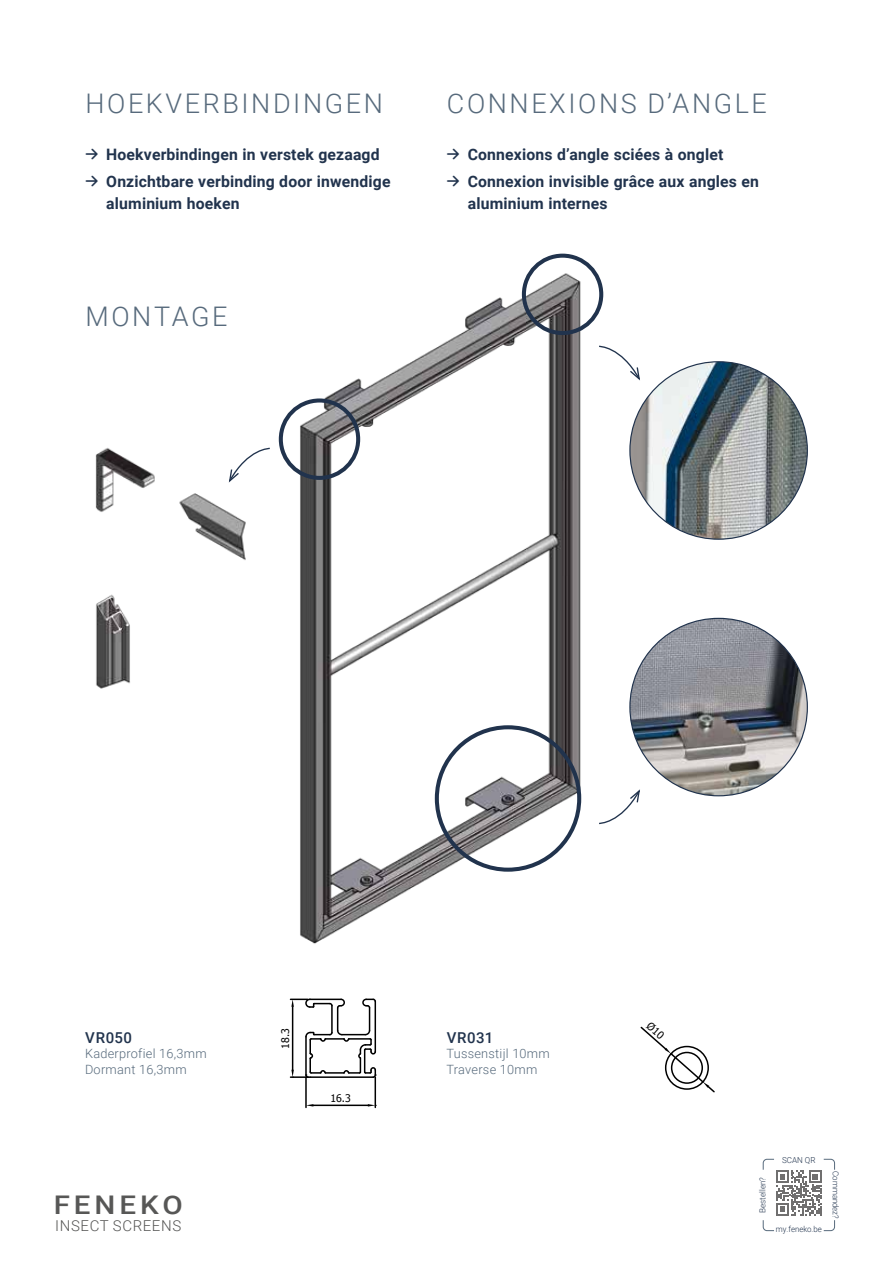
<style>
.page{position:relative;width:893px;height:1263px;background:#fff}
.page>*{position:absolute;margin:0;border:0;box-sizing:border-box;transform-origin:0 0}
.t1{font:300 27px "Roboto";letter-spacing:.095em;color:#576a7c}
.t2{font:500 25.65px "Roboto";letter-spacing:.135em;color:#575756;scale:1.15 1}
.t3{font:700 15.75px/22.5px "Roboto";letter-spacing:.01em;color:#21334d}
.t4{font:300 15px "Roboto";letter-spacing:.04em;color:#575756}
.t5{font:500 15px "Roboto";letter-spacing:.03em;color:#21334d}
.t6{font:300 12.75px/15.3px "Roboto";letter-spacing:.02em;color:#576a7c}
.t7{font:10.5px "Tahoma";color:#000}
.t8{font:300 8.25px "Roboto";color:#21334d;scale:.95 1}
.t9{font:300 8.25px "Roboto";color:#21334d}
.s1{font-family:"Belfius Alternative";font-weight:900}
</style>
<div class="page">
<img style="left:285px;top:267px;width:302px;height:677px">
<div style="left:435px;top:725px;width:146px;height:147px;border:4px solid #21334d;border-radius:50%"></div>
<div style="left:522px;top:254px;width:81px;height:81px;border:4px solid #21334d;border-radius:50%"></div>
<div style="left:279px;top:398px;width:81px;height:82px;border:4px solid #21334d;border-radius:50%"></div>
<img style="left:630px;top:362px;width:177px;height:177px;border-radius:89px">
<img style="left:630px;top:618px;width:177px;height:178px;border-radius:89px">
<svg style="left:599px;top:789px;width:41px;height:36px"></svg>
<img style="left:95px;top:447px;width:151px;height:242px">
<hr style="left:305px;top:1077px;width:2px;height:30px;background:#000">
<hr style="left:375px;top:1077px;width:1px;height:30px;background:#000">
<hr style="left:313px;top:1104px;width:55px;height:2px;background:#000">
<svg style="left:306px;top:1104px;width:7px;height:2px"></svg>
<svg style="left:368px;top:1104px;width:7px;height:2px"></svg>
<svg style="left:290px;top:998px;width:87px;height:81px"></svg>
<svg style="left:599px;top:345px;width:41px;height:36px"></svg>
<svg style="left:228px;top:447px;width:42px;height:37px"></svg>
<svg style="left:762px;top:1158px;width:73px;height:73px"></svg>
<svg style="left:640px;top:1026px;width:75px;height:67px"></svg>
<h1 class="t1" style="left:86px;top:85px;width:299px">HOEKVERBINDINGEN</h1>
<p class="t3" style="left:85px;top:142px;width:296px"><span class="s1">→</span> Hoekverbindingen in verstek gezaagd</p>
<p class="t3" style="left:106px;top:169px;width:286px;text-indent:-21px"><span class="s1">→</span> Onzichtbare verbinding door inwendige aluminium hoeken</p>
<h1 class="t1" style="left:86px;top:297px;width:143px">MONTAGE</h1>
<h1 class="t1" style="left:447px;top:85px;width:321px">CONNEXIONS D’ANGLE</h1>
<p class="t3" style="left:446px;top:142px;width:278px"><span class="s1">→</span> Connexions d’angle sciées à onglet</p>
<p class="t3" style="left:468px;top:169px;width:293px;text-indent:-21px"><span class="s1">→</span> Connexion invisible grâce aux angles en aluminium internes</p>
<p class="t5" style="left:85px;top:1027px;width:48px">VR050</p>
<p class="t6" style="left:85px;top:1046px;width:123px">Kaderprofiel 16,3mm<br>Dormant 16,3mm</p>
<h2 class="t2" style="left:54px;top:1187px;width:114px">FENEKO</h2>
<p class="t4" style="left:55px;top:1215px;width:127px">INSECT SCREENS</p>
<p class="t7" style="left:278px;top:1048px;width:22px;rotate:-90deg">18.3</p>
<p class="t7" style="left:330px;top:1091px;width:22px">16.3</p>
<p class="t5" style="left:447px;top:1027px;width:48px">VR031</p>
<p class="t6" style="left:446px;top:1046px;width:105px">Tussenstijl 10mm<br>Traverse 10mm</p>
<p class="t9" style="left:782px;top:1154px;width:35px">SCAN QR</p>
<p class="t9" style="left:757px;top:1213px;width:37px;rotate:-90deg">Bestellen?</p>
<p class="t8" style="left:841px;top:1171px;width:51px;rotate:90deg">Commandez?</p>
<p class="t8" style="left:776px;top:1224px;width:50px">my.feneko.be</p>
</div>
